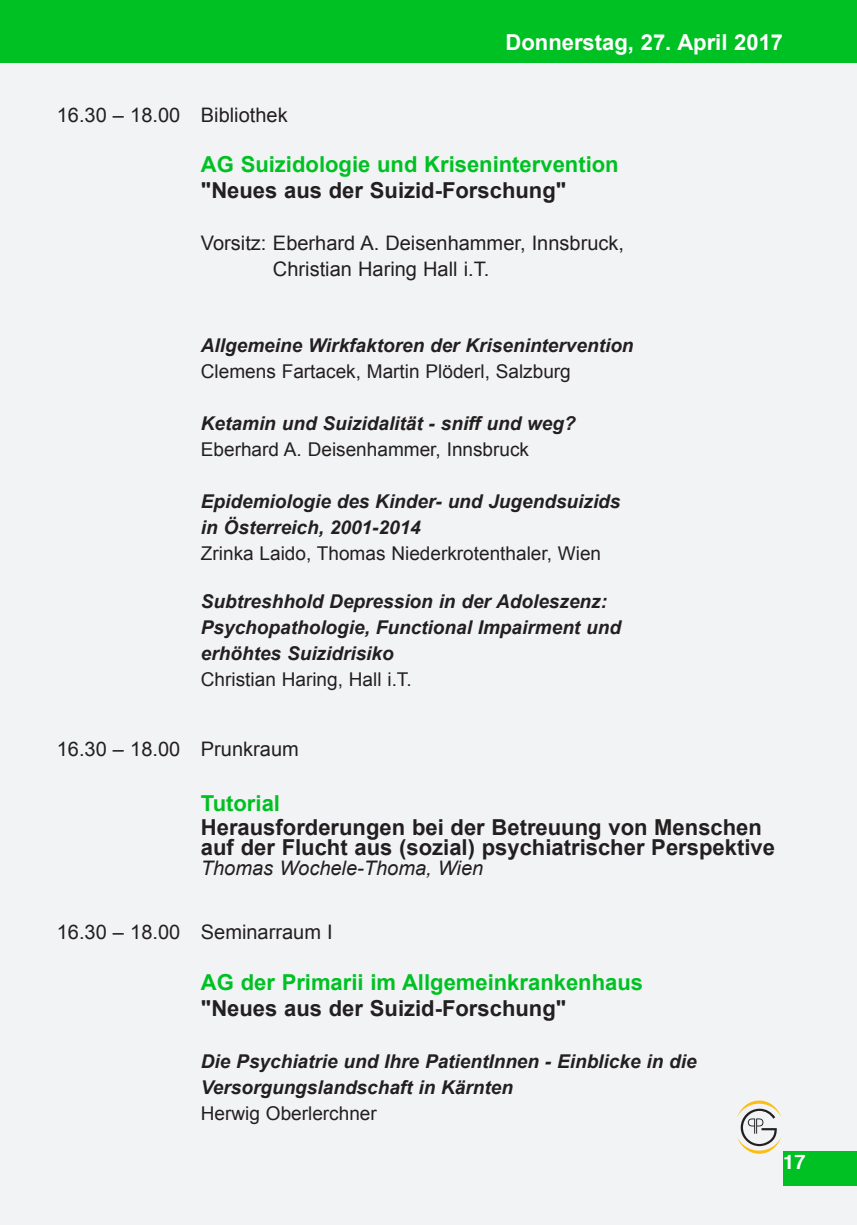
<style>
.page{position:relative;width:857px;height:1225px;background:#fff}
.page>*{position:absolute;margin:0;border:0;box-sizing:border-box;transform-origin:0 0}
.t1{font:700 22px/20px "Arial";color:#231f20}
.t2{font:700 22px "Arial";color:#00c123}
.t3{font:700 22px "Arial";color:#fff}
.t4{font:20px/26px "Arial";color:#231f20}
.t5{font:italic 20px "Arial";color:#231f20}
.t6{font:700 20px "Helvetica";color:#fff}
.t7{font:italic 700 19px/26px "Arial";color:#231f20}
.t8{font:19px "Arial";color:#231f20}
</style>
<div class="page">
<div style="left:0;top:17px;width:856px;height:1208px;background:#f2f3f4"></div>
<div style="left:0;top:0;width:856px;height:62px;background:#00c123"></div>
<svg style="left:737px;top:1100px;width:44px;height:53px"></svg>
<div style="left:782px;top:1151px;width:74px;height:34px;background:#00c123"></div>
<p class="t3" style="left:505px;top:28px;width:279px">Donnerstag, 27. April 2017</p>
<p class="t4" style="left:57px;top:102px;width:232px">16.30 – 18.00 Bibliothek</p>
<p class="t2" style="left:201px;top:149px;width:419px">AG Suizidologie und Krisenintervention</p>
<p class="t1" style="left:201px;top:181px;width:367px">"Neues aus der Suizid-Forschung"</p>
<p class="t4" style="left:273px;top:230px;width:352px;text-indent:-72px">Vorsitz: Eberhard A. Deisenhammer, Innsbruck,<br>Christian Haring Hall i.T.</p>
<p class="t7" style="left:201px;top:333px;width:434px">Allgemeine Wirkfaktoren der Krisenintervention</p>
<p class="t8" style="left:201px;top:358px;width:371px">Clemens Fartacek, Martin Plöderl, Salzburg</p>
<p class="t7" style="left:201px;top:411px;width:376px">Ketamin und Suizidalität - sniff und weg?</p>
<p class="t8" style="left:201px;top:436px;width:329px">Eberhard A. Deisenhammer, Innsbruck</p>
<p class="t7" style="left:201px;top:489px;width:421px">Epidemiologie des Kinder- und Jugendsuizids in Österreich, 2001-2014</p>
<p class="t8" style="left:201px;top:540px;width:401px">Zrinka Laido, Thomas Niederkrotenthaler, Wien</p>
<p class="t7" style="left:201px;top:589px;width:421px">Subtreshhold Depression in der Adoleszenz:<br>Psychopathologie, Functional Impairment und erhöhtes Suizidrisiko</p>
<p class="t8" style="left:201px;top:667px;width:212px">Christian Haring, Hall i.T.</p>
<p class="t4" style="left:57px;top:736px;width:243px">16.30 – 18.00 Prunkraum</p>
<p class="t2" style="left:201px;top:789px;width:81px">Tutorial</p>
<p class="t1" style="left:201px;top:818px;width:575px">Herausforderungen bei der Betreuung von Menschen auf der Flucht aus (sozial) psychiatrischer Perspektive</p>
<p class="t5" style="left:201px;top:855px;width:284px">Thomas Wochele-Thoma, Wien</p>
<p class="t4" style="left:57px;top:919px;width:277px">16.30 – 18.00 Seminarraum I</p>
<p class="t2" style="left:201px;top:967px;width:443px">AG der Primarii im Allgemeinkrankenhaus</p>
<p class="t1" style="left:201px;top:999px;width:367px">"Neues aus der Suizid-Forschung"</p>
<p class="t7" style="left:201px;top:1049px;width:497px">Die Psychiatrie und Ihre PatientInnen - Einblicke in die<br>Versorgungslandschaft in Kärnten</p>
<p class="t8" style="left:201px;top:1100px;width:177px">Herwig Oberlerchner</p>
<p class="t6" style="left:782px;top:1144px;width:24px">1717</p>
</div>
